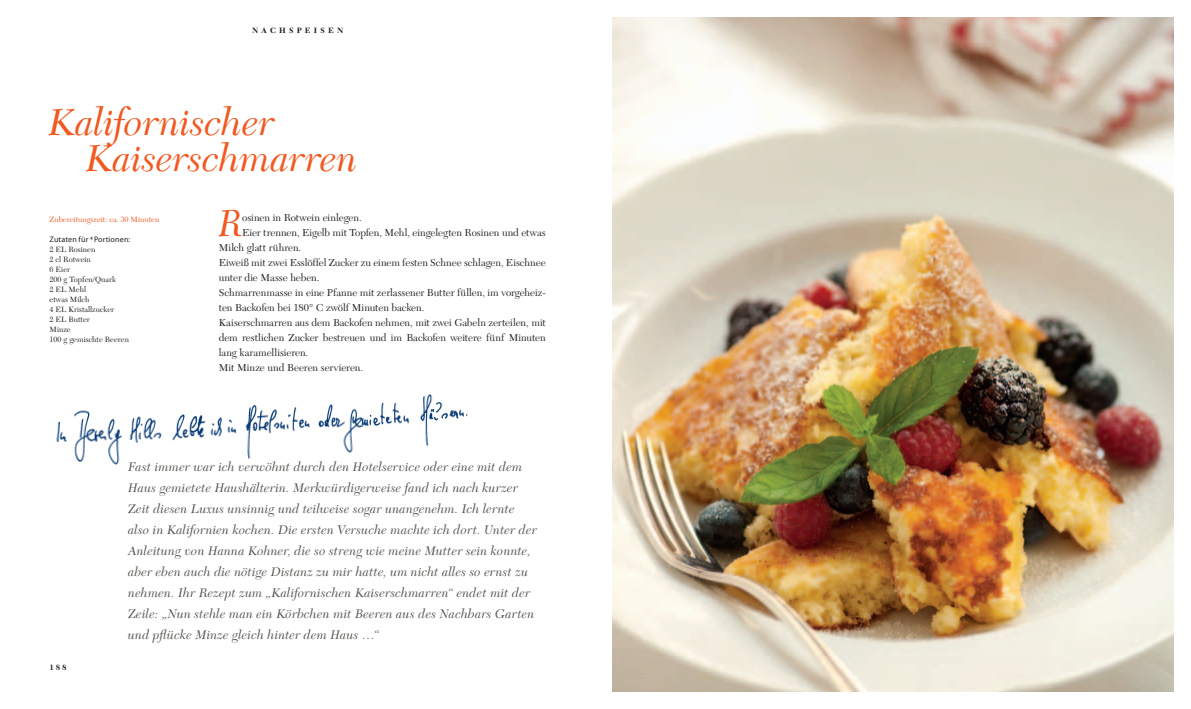
<style>
.page{position:relative;width:1191px;height:709px;background:#fff}
.page>*{position:absolute;margin:0;border:0;box-sizing:border-box;transform-origin:0 0}
.t1{font:italic 39.3px "New Caledonia";color:#f15921;scale:.92 1}
.t2{font:italic 39px/36px "New Caledonia";letter-spacing:-.005em;color:#f15921}
.t3{font:italic 13px/21px "New Caledonia";letter-spacing:.01em;color:#575450}
.t4{font:10.5px "New Caledonia";letter-spacing:-.005em;color:#231f20}
.t5{font:8px/10px "New Caledonia";color:#231f20}
.t6{font:8px "New Caledonia";color:#f15921}
.t7{font:700 8px "New Caledonia";letter-spacing:.4em;color:#231f20}
.s1{font-family:"Myriad Pro"}
</style>
<div class="page">
<img style="left:612px;top:17px;width:562px;height:675px">
<img style="left:56px;top:394px;width:412px;height:71px">
<p class="t7" style="left:252px;top:26px;width:93px">NACHSPEISEN</p>
<p class="t2" style="left:86px;top:105px;width:274px;text-indent:-37px">Kalifornischer<br>Kaiserschmarren</p>
<p class="t6" style="left:50px;top:214px;width:111px">Zubereitungszeit: ca. 30 Minuten</p>
<p class="t5" style="left:50px;top:234px;width:82px"><span class="s1">Zutaten für 4 Portionen:<br></span>2 EL Rosinen<br>2 cl Rotwein<br>6 Eier<br>200 g Topfen/Quark<br>2 EL Mehl<br>etwas Milch<br>4 EL Kristallzucker<br>2 EL Butter<br>Minze<br>100 g gemischte Beeren</p>
<p class="t1" style="left:219px;top:201px;width:27px">R</p>
<p class="t4" style="left:242px;top:211px;width:121px">osinen in Rotwein einlegen.</p>
<p class="t4" style="left:242px;top:226px;width:305px">Eier trennen, Eigelb mit Topfen, Mehl, eingelegten Rosinen und etwas</p>
<p class="t4" style="left:219px;top:241px;width:84px">Milch glatt rühren.</p>
<p class="t4" style="left:219px;top:256px;width:328px">Eiweiß mit zwei Esslöffel Zucker zu einem festen Schnee schlagen, Eischnee</p>
<p class="t4" style="left:219px;top:271px;width:102px">unter die Masse heben.</p>
<p class="t4" style="left:219px;top:286px;width:328px">Schmarrenmasse in eine Pfanne mit zerlassener Butter füllen, im vorgeheiz-</p>
<p class="t4" style="left:219px;top:301px;width:207px">ten Backofen bei 180° C zwölf Minuten backen.</p>
<p class="t4" style="left:219px;top:316px;width:328px">Kaiserschmarren aus dem Backofen nehmen, mit zwei Gabeln zerteilen, mit</p>
<p class="t4" style="left:219px;top:331px;width:328px">dem restlichen Zucker bestreuen und im Backofen weitere fünf Minuten</p>
<p class="t4" style="left:219px;top:346px;width:91px">lang karamellisieren.</p>
<p class="t4" style="left:219px;top:361px;width:146px">Mit Minze und Beeren servieren.</p>
<p class="t7" style="left:50px;top:662px;width:19px">188</p>
<p class="t3" style="left:128px;top:456px;width:410px">Fast immer war ich verwöhnt durch den Hotelservice oder eine mit dem Haus gemietete Haushälterin. Merkwürdigerweise fand ich nach kurzer Zeit diesen Luxus unsinnig und teilweise sogar unangenehm. Ich lernte also in Kalifornien kochen. Die ersten Versuche machte ich dort. Unter der Anleitung von Hanna Kohner, die so streng wie meine Mutter sein konnte, aber eben auch die nötige Distanz zu mir hatte, um nicht alles so ernst zu nehmen. Ihr Rezept zum „Kalifornischen Kaiserschmarren“ endet mit der Zeile: „Nun stehle man ein Körbchen mit Beeren aus des Nachbars Garten und pflücke Minze gleich hinter dem Haus …“</p>
</div>
